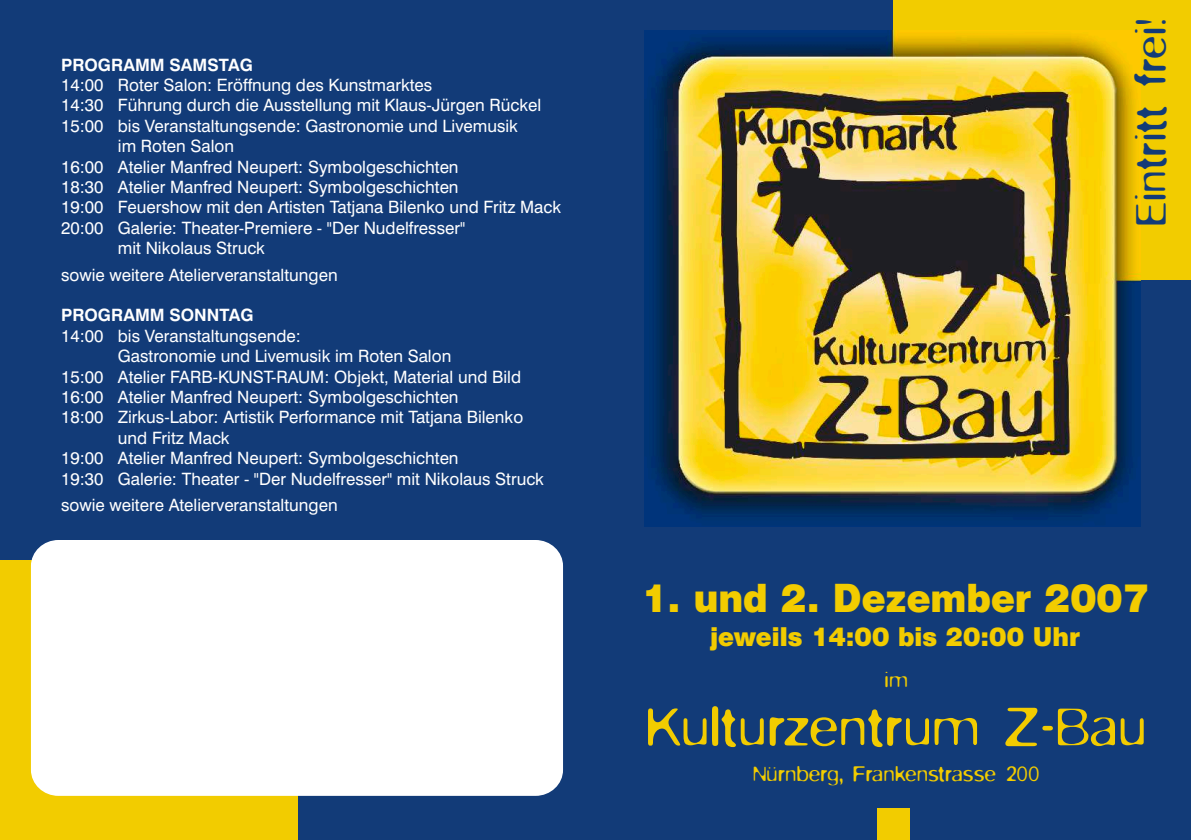
<style>
.page{position:relative;width:1191px;height:840px;background:#fff}
.page>*{position:absolute;margin:0;border:0;box-sizing:border-box;transform-origin:0 0}
.t1{font:300 60.8px "Blur";color:#f2cc00}
.t2{font:300 48px "Blur";color:#123b78}
.t3{font:36px "Swiss 721 BT Black No 2";color:#f2cc00}
.t4{font:300 24px "Blur";color:#f2cc00}
.t5{font:24px "Swiss 721 BT Black No 2";color:#f2cc00}
.t6{font:17px "Swiss 721 BT";color:#fff}
.t7{font:700 17px "Swiss 721 BT";color:#fff}
</style>
<div class="page">
<div style="left:0;top:0;width:1191px;height:839px;background:#123b78"></div>
<div style="left:0;top:559px;width:298px;height:280px;background:#f2cc00"></div>
<div style="left:893px;top:0;width:298px;height:280px;background:#f2cc00"></div>
<img style="left:645px;top:30px;width:495px;height:496px">
<div style="left:31px;top:539px;width:532px;height:256px;background:#fff;border-radius:27px"></div>
<div style="left:877px;top:808px;width:33px;height:31px;background:#f2cc00"></div>
<p class="t7" style="left:61px;top:58px;width:193px">PROGRAMM SAMSTAG</p>
<p class="t6" style="left:61px;top:78px;width:373px">14:00 Roter Salon: Eröffnung des Kunstmarktes</p>
<p class="t6" style="left:61px;top:98px;width:482px">14:30 Führung durch die Ausstellung mit Klaus-Jürgen Rückel</p>
<p class="t6" style="left:61px;top:119px;width:458px">15:00 bis Veranstaltungsende: Gastronomie und Livemusik</p>
<p class="t6" style="left:118px;top:139px;width:118px">im Roten Salon</p>
<p class="t6" style="left:61px;top:159px;width:399px">16:00 Atelier Manfred Neupert: Symbolgeschichten</p>
<p class="t6" style="left:61px;top:180px;width:399px">18:30 Atelier Manfred Neupert: Symbolgeschichten</p>
<p class="t6" style="left:61px;top:200px;width:501px">19:00 Feuershow mit den Artisten Tatjana Bilenko und Fritz Mack</p>
<p class="t6" style="left:61px;top:221px;width:405px">20:00 Galerie: Theater-Premiere - "Der Nudelfresser"</p>
<p class="t6" style="left:118px;top:241px;width:149px">mit Nikolaus Struck</p>
<p class="t6" style="left:61px;top:267px;width:278px">sowie weitere Atelierveranstaltungen</p>
<p class="t7" style="left:61px;top:308px;width:194px">PROGRAMM SONNTAG</p>
<p class="t6" style="left:61px;top:329px;width:241px">14:00 bis Veranstaltungsende:</p>
<p class="t6" style="left:118px;top:349px;width:335px">Gastronomie und Livemusik im Roten Salon</p>
<p class="t6" style="left:61px;top:369px;width:461px">15:00 Atelier FARB-KUNST-RAUM: Objekt, Material und Bild</p>
<p class="t6" style="left:61px;top:390px;width:399px">16:00 Atelier Manfred Neupert: Symbolgeschichten</p>
<p class="t6" style="left:61px;top:410px;width:464px">18:00 Zirkus-Labor: Artistik Performance mit Tatjana Bilenko</p>
<p class="t6" style="left:118px;top:430px;width:113px">und Fritz Mack</p>
<p class="t6" style="left:61px;top:451px;width:399px">19:00 Atelier Manfred Neupert: Symbolgeschichten</p>
<p class="t6" style="left:61px;top:471px;width:484px">19:30 Galerie: Theater - "Der Nudelfresser" mit Nikolaus Struck</p>
<p class="t6" style="left:61px;top:498px;width:278px">sowie weitere Atelierveranstaltungen</p>
<h2 class="t2" style="left:1124px;top:227px;width:210px;rotate:-90deg">Eintritt frei!</h2>
<h3 class="t3" style="left:641px;top:584px;width:509px">1. und 2. Dezember 2007</h3>
<h3 class="t5" style="left:710px;top:627px;width:371px">jeweils 14:00 bis 20:00 Uhr</h3>
<h3 class="t4" style="left:884px;top:665px;width:25px">im</h3>
<h1 class="t1" style="left:645px;top:692px;width:502px">Kulturzentrum Z-Bau</h1>
<h3 class="t4" style="left:752px;top:759px;width:288px">Nürnberg, Frankenstrasse 200</h3>
</div>
